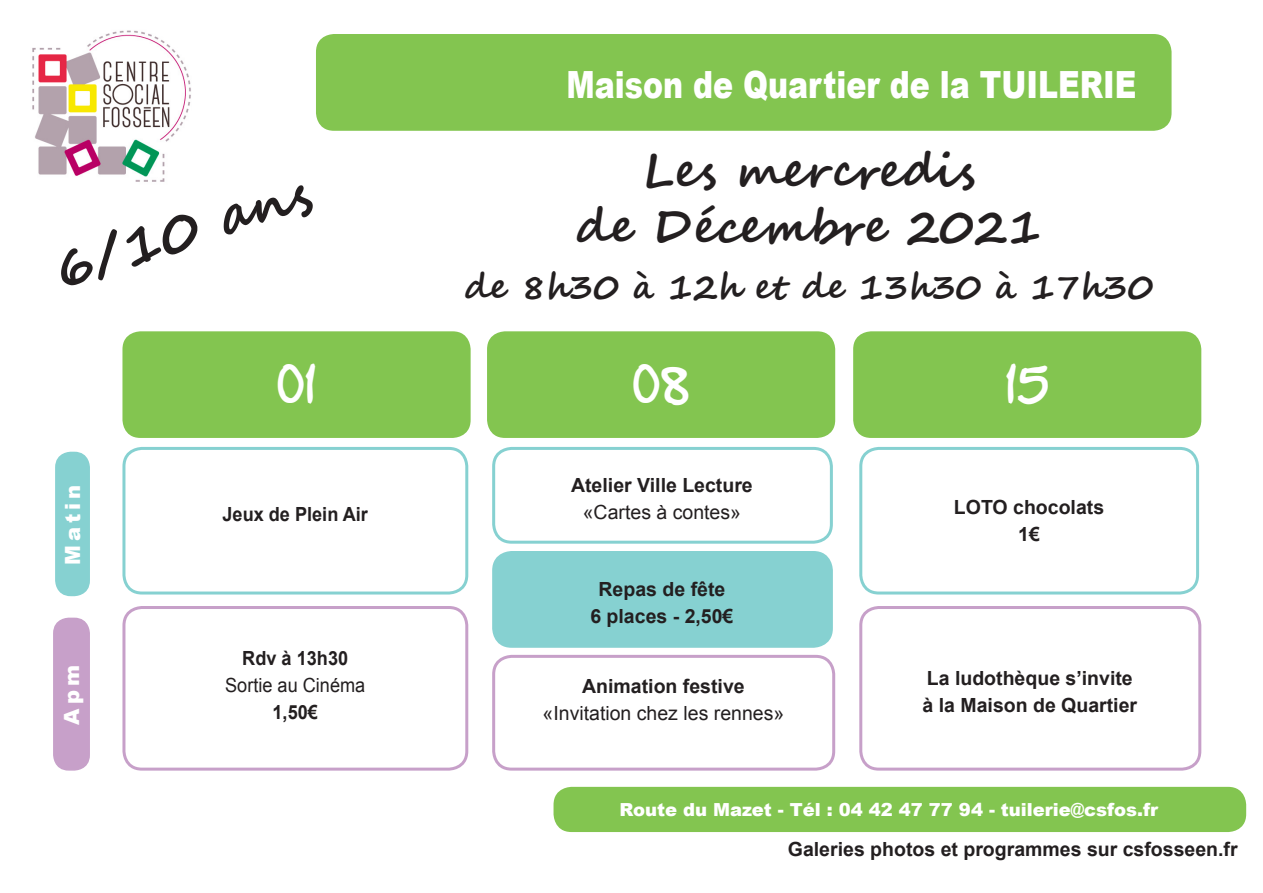
<style>
.page{position:relative;width:1263px;height:893px;background:#fff}
.page>*{position:absolute;margin:0;border:0;box-sizing:border-box;transform-origin:0 0}
.t1{font:700 54px "Segoe Script";color:#231f20}
.t2{font:700 46.5px "Segoe Script";color:#231f20}
.t3{font:45px "Hand Of Sean";color:#fff}
.t4{font:900 37.5px "Arial";color:#fff;scale:.8 1}
.t5{font:700 34.5px "Segoe Script";color:#231f20}
.t6{font:900 21px "Arial";letter-spacing:.2em;color:#fff}
.t7{font:700 19.5px "Arial";color:#231f20}
.t8{font:19.5px "Arial";color:#231f20}
.t9{font:700 19.5px "Arial";color:#231f20;scale:.93 1}
.t10{font:19.5px "Arial";color:#231f20;scale:.93 1}
.t11{font:900 18px "Arial";color:#fff}
</style>
<div class="page">
<img style="left:32px;top:30px;width:159px;height:152px">
<div style="left:316px;top:34px;width:855px;height:97px;background:#83c550;border-radius:18px"></div>
<div style="left:553px;top:787px;width:693px;height:45px;background:#83c550;border-radius:18px"></div>
<div style="left:122px;top:331px;width:349px;height:107px;background:#83c550;border-radius:18px"></div>
<div style="left:487px;top:331px;width:348px;height:107px;background:#83c550;border-radius:18px"></div>
<div style="left:853px;top:331px;width:348px;height:107px;background:#83c550;border-radius:18px"></div>
<div style="left:122px;top:447px;width:346px;height:147px;border:3px solid #86d1d1;border-radius:18px"></div>
<div style="left:492px;top:447px;width:341px;height:97px;border:3px solid #86d1d1;border-radius:18px"></div>
<div style="left:494px;top:552px;width:337px;height:94px;background:#86d1d1;border-radius:18px"></div>
<div style="left:492px;top:551px;width:341px;height:97px;border:3px solid #86d1d1;border-radius:18px"></div>
<div style="left:859px;top:447px;width:340px;height:147px;border:3px solid #86d1d1;border-radius:18px"></div>
<div style="left:122px;top:606px;width:346px;height:165px;border:3px solid #c7a0c9;border-radius:18px"></div>
<div style="left:492px;top:655px;width:343px;height:116px;border:3px solid #c7a0c9;border-radius:18px"></div>
<div style="left:859px;top:606px;width:342px;height:165px;border:3px solid #c7a0c9;border-radius:18px"></div>
<div style="left:56px;top:452px;width:33px;height:143px;background:#86d1d1;border-radius:15px"></div>
<div style="left:55px;top:452px;width:35px;height:144px;border:2px solid #86d1d1;border-radius:15px"></div>
<div style="left:54px;top:618px;width:35px;height:152px;background:#c7a0c9;border-radius:15px"></div>
<div style="left:53px;top:618px;width:37px;height:153px;border:2px solid #c7a0c9;border-radius:15px"></div>
<p class="t1" style="left:43px;top:228px;width:267px;rotate:-17deg">6/10 ans</p>
<p class="t4" style="left:567px;top:57px;width:714px">Maison de Quartier de la TUILERIE</p>
<p class="t2" style="left:642px;top:133px;width:334px">Les mercredis</p>
<p class="t2" style="left:576px;top:189px;width:467px">de Décembre 2021</p>
<p class="t5" style="left:464px;top:259px;width:690px">de 8h30 à 12h et de 13h30 à 17h30</p>
<p class="t6" style="left:57px;top:565px;width:82px;rotate:-90deg">Matin</p>
<p class="t6" style="left:56px;top:725px;width:62px;rotate:-90deg">Apm</p>
<p class="t3" style="left:277px;top:345px;width:41px">01</p>
<p class="t3" style="left:632px;top:345px;width:59px">08</p>
<p class="t3" style="left:1005px;top:345px;width:45px">15</p>
<p class="t9" style="left:222px;top:501px;width:158px">Jeux de Plein Air</p>
<p class="t9" style="left:242px;top:645px;width:115px">Rdv à 13h30</p>
<p class="t10" style="left:225px;top:673px;width:152px">Sortie au Cinéma</p>
<p class="t9" style="left:273px;top:699px;width:50px">1,50€</p>
<p class="t7" style="left:571px;top:472px;width:183px">Atelier Ville Lecture</p>
<p class="t8" style="left:583px;top:499px;width:160px">«Cartes à contes»</p>
<p class="t7" style="left:598px;top:576px;width:128px">Repas de fête</p>
<p class="t7" style="left:590px;top:603px;width:145px">6 places - 2,50€</p>
<p class="t7" style="left:582px;top:674px;width:164px">Animation festive</p>
<p class="t8" style="left:542px;top:701px;width:243px">«Invitation chez les rennes»</p>
<p class="t7" style="left:954px;top:495px;width:152px">LOTO chocolats</p>
<p class="t7" style="left:1018px;top:522px;width:23px">1€</p>
<p class="t7" style="left:927px;top:665px;width:207px">La ludothèque s’invite</p>
<p class="t7" style="left:922px;top:692px;width:216px">à la Maison de Quartier</p>
<p class="t11" style="left:619px;top:796px;width:540px">Route du Mazet - Tél : 04 42 47 77 94 - tuilerie@csfos.fr</p>
<p class="t7" style="left:788px;top:836px;width:451px">Galeries photos et programmes sur csfosseen.fr</p>
</div>
